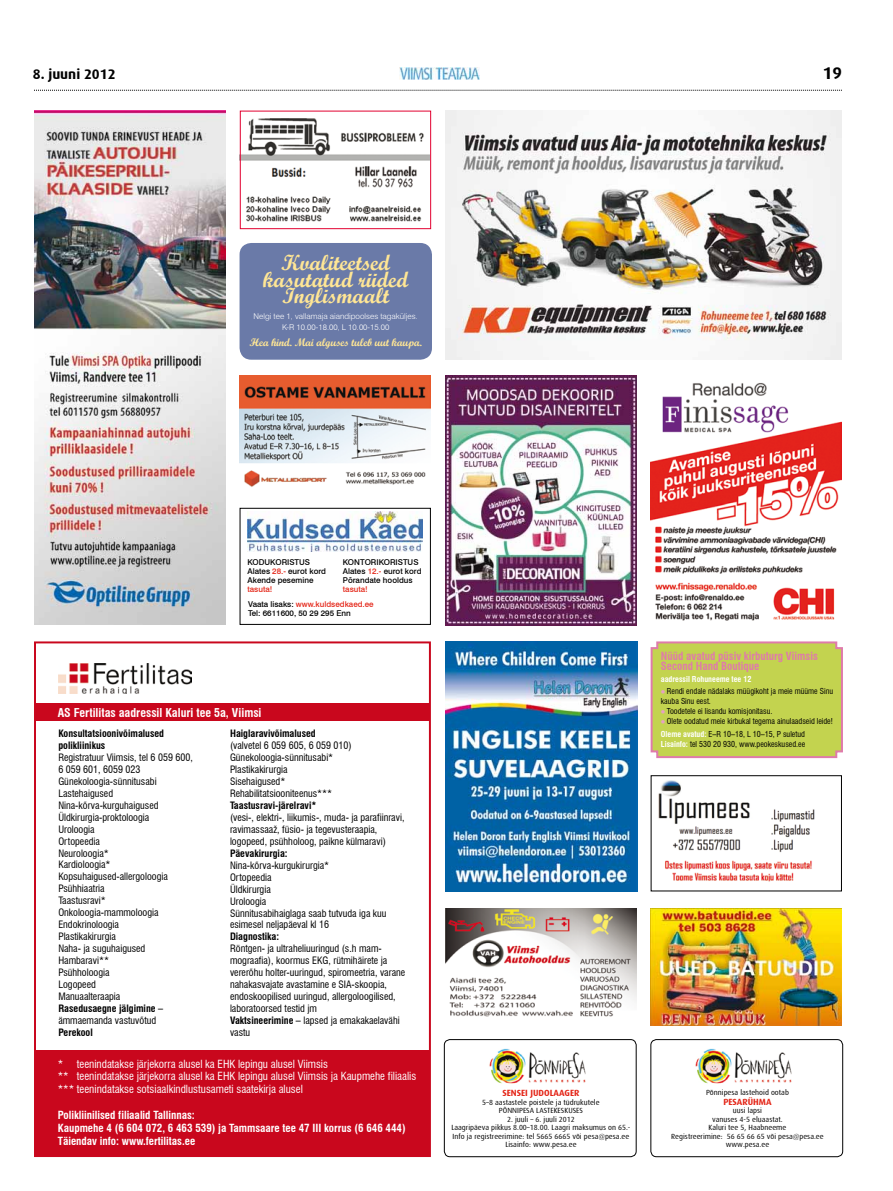
<style>
.page{position:relative;width:893px;height:1191px;background:#fff}
.page>*{position:absolute;margin:0;border:0;box-sizing:border-box;transform-origin:0 0}
.t1{font:21.9px/16.9px "Script MT Bold";color:#ffe695;text-align:center}
.t2{font:700 17px "Dax";color:#000}
.t3{font:700 14px "Dax";color:#000}
.t4{font:700 condensed 11.9px "Swiss 721 BT";color:#fff}
.t5{font:700 condensed 11px/10px "Swiss 721 BT";color:#df7bab}
.t6{font:11px "Script MT Bold";letter-spacing:-.01em;color:#ffe695}
.t7{font:condensed 10.9px/12.9px "Swiss 721 BT";color:#fff}
.t8{font:700 condensed 10.9px/12.9px "Swiss 721 BT";color:#fff}
.t9{font:condensed 9.9px/11.9px "Swiss 721 BT";color:#000}
.t10{font:700 condensed 9.9px/11.9px "Swiss 721 BT";color:#000}
.t11{font:700 9px "Dax";color:#e42618}
.t12{font:condensed 8px/10px "Swiss 721 BT";color:#000}
.t13{font:500 8px/9px "Swiss 721 BT";color:#000}
.t14{font:300 8px/11px "Swiss 721 BT";color:#fff;text-align:center}
.t15{font:500 8px/14.8px "Swiss 721 BT";color:#e42618}
.t16{font:700 condensed 8px "Swiss 721 BT";color:#fff}
.t17{font:7.5px/8.5px "Dax";color:#000;text-align:center}
.s1{color:#e42618}
.s2{color:#000}
.s3{font-weight:700}
.s4{color:#e7a1c3}
.s5{font-weight:700;color:#fff}
</style>
<div class="page">
<svg style="left:34px;top:90px;width:808px;height:1px"></svg>
<img style="left:400px;top:68px;width:79px;height:11px">
<img style="left:34px;top:111px;width:191px;height:514px">
<img style="left:445px;top:376px;width:191px;height:249px">
<div style="left:240px;top:243px;width:192px;height:117px;background:#6a7aa8;border-radius:12px"></div>
<img style="left:248px;top:511px;width:175px;height:40px">
<div style="left:240px;top:508px;width:191px;height:117px;border:1px solid #000"></div>
<img style="left:240px;top:376px;width:191px;height:111px">
<svg style="left:650px;top:641px;width:193px;height:118px;background:#c5cf57"></svg>
<img style="left:445px;top:111px;width:397px;height:249px">
<img style="left:651px;top:909px;width:191px;height:116px">
<img style="left:445px;top:909px;width:192px;height:108px">
<img style="left:651px;top:780px;width:190px;height:112px">
<div style="left:651px;top:775px;width:191px;height:116px;border:1px solid #000"></div>
<img style="left:651px;top:383px;width:191px;height:238px">
<img style="left:242px;top:118px;width:187px;height:104px">
<div style="left:240px;top:111px;width:191px;height:118px;border:1px solid #e20030"></div>
<img style="left:445px;top:641px;width:192px;height:251px">
<div style="left:36px;top:703px;width:394px;height:18px;background:#c9071d"></div>
<div style="left:35px;top:1050px;width:394px;height:105px;background:#c9071d"></div>
<img style="left:59px;top:663px;width:132px;height:30px">
<div style="left:34px;top:641px;width:397px;height:516px;border:2px solid #c9071d"></div>
<img style="left:489px;top:1048px;width:97px;height:36px">
<div style="left:444px;top:1039px;width:192px;height:118px;border:1px solid #000;border-radius:6px"></div>
<img style="left:695px;top:1048px;width:97px;height:36px">
<div style="left:651px;top:1039px;width:192px;height:118px;border:1px solid #000;border-radius:6px"></div>
<h3 class="t3" style="left:33px;top:66px;width:84px">8. juuni 2012</h3>
<h2 class="t2" style="left:823px;top:64px;width:21px">19</h2>
<h1 class="t1" style="left:263px;top:253px;width:147px">Kvaliteetsed kasutatud riided<br>Inglismaalt</h1>
<p class="t14" style="left:254px;top:310px;width:166px">Nelgi tee 1, vallamaja aiandipoolses tagaküljes.<br>K-R 10.00-18.00, L 10.00-15.00</p>
<p class="t6" style="left:249px;top:335px;width:174px">Hea hind. Mai alguses tuleb uut kaupa.</p>
<p class="t13" style="left:248px;top:558px;width:80px">KODUKORISTUS<br>Alates <span class="s1">28.-</span> eurot kord<br>Akende pesemine</p>
<p class="t15" style="left:248px;top:582px;width:128px">tasuta!<br><span class="s2">Vaata lisaks:</span> www.kuldsedkaed.ee</p>
<p class="t13" style="left:248px;top:609px;width:104px">Tel: 6611600, 50 29 295 Enn</p>
<p class="t13" style="left:343px;top:558px;width:80px">KONTORIKORISTUS<br>Alates <span class="s1">12.-</span> eurot kord<br>Põrandate hooldus</p>
<p class="t15" style="left:343px;top:582px;width:26px">tasuta!</p>
<p class="t4" style="left:58px;top:705px;width:205px">AS Fertilitas aadressil Kaluri tee 5a, Viimsi</p>
<p class="t10" style="left:58px;top:727px;width:107px">Konsultatsioonivõimalused polikliinikus</p>
<p class="t9" style="left:58px;top:751px;width:136px">Registratuur Viimsis, tel 6 059 600,<br>6 059 601, 6059 023<br>Günekoloogia-sünnitusabi<br>Lastehaigused<br>Nina-kõrva-kurguhaigused<br>Üldkirurgia-proktoloogia<br>Uroloogia<br>Ortopeedia<br>Neuroloogia*<br>Kardioloogia*<br>Kopsuhaigused-allergoloogia<br>Psühhiaatria<br>Taastusravi*<br>Onkoloogia-mammoloogia<br>Endokrinoloogia<br>Plastikakirurgia<br>Naha- ja suguhaigused<br>Hambaravi**<br>Psühholoogia<br>Logopeed<br>Manuaalteraapia</p>
<p class="t10" style="left:58px;top:1002px;width:106px">Rasedusaegne jälgimine –</p>
<p class="t9" style="left:58px;top:1014px;width:99px">ämmaemanda vastuvõtud</p>
<p class="t10" style="left:58px;top:1026px;width:36px">Perekool</p>
<p class="t10" style="left:230px;top:728px;width:87px">Haiglaravivõimalused</p>
<p class="t9" style="left:230px;top:739px;width:123px">(valvetel 6 059 605, 6 059 010)<br>Günekoloogia-sünnitusabi*<br>Plastikakirurgia<br>Sisehaigused*<br>Rehabilitatsiooniteenus***</p>
<p class="t10" style="left:230px;top:799px;width:88px">Taastusravi-järelravi*</p>
<p class="t9" style="left:230px;top:811px;width:176px">(vesi-, elektri-, liikumis-, muda- ja parafiinravi, ravimassaaž, füsio- ja tegevusteraapia, logopeed, psühholoog, paikne külmaravi)</p>
<p class="t10" style="left:230px;top:847px;width:59px">Päevakirurgia:</p>
<p class="t9" style="left:230px;top:859px;width:158px">Nina-kõrva-kurgukirurgia*<br>Ortopeedia<br>Üldkirurgia<br>Uroloogia<br>Sünnitusabihaiglaga saab tutvuda iga kuu esimesel neljapäeval kl 16</p>
<p class="t10" style="left:230px;top:931px;width:51px">Diagnostika:</p>
<p class="t9" style="left:230px;top:942px;width:177px">Röntgen- ja ultraheliuuringud (s.h mam&shy;mograafia), koormus EKG, rütmihäirete ja vererõhu holter-uuringud, spiromeetria, varane nahakasvajate avastamine e SIA-skoopia, endoskoopilised uuringud, allergoloogilised, laboratoorsed testid jm<br><span class="s3">Vaktsineerimine –</span> lapsed ja emakakaelavähi vastu</p>
<p class="t7" style="left:58px;top:1057px;width:360px">* teenindatakse järjekorra alusel ka EHK lepingu alusel Viimsis<br>** teenindatakse järjekorra alusel ka EHK lepingu alusel Viimsis ja Kaupmehe filiaalis *** teenindatakse sotsiaalkindlustusameti saatekirja alusel</p>
<p class="t8" style="left:58px;top:1108px;width:349px">Polikliinilised filiaalid Tallinnas:<br>Kaupmehe 4 (6 604 072, 6 463 539) ja Tammsaare tee 47 III korrus (6 646 444)<br>Täiendav info: www.fertilitas.ee</p>
<p class="t11" style="left:502px;top:1088px;width:79px">SENSEI JUDOLAAGER</p>
<p class="t17" style="left:482px;top:1098px;width:119px">5–8 aastastele poistele ja tüdrukutele<br>PÕNNI PESA LASTEKESKUSES</p>
<p class="t17" style="left:451px;top:1115px;width:181px">2. juuli – 6. juuli 2012<br>Laagripäeva pikkus 8.00–18.00. Laagri maksumus on 65.- I nfo ja registreerimine: tel 5665 6665 või pesa@pesa.ee Lisainfo: www.pesa.ee</p>
<p class="t5" style="left:661px;top:651px;width:158px">Nüüd avatud püsiv kirbuturg Viimsis<br>Second Hand Boutique</p>
<p class="t16" style="left:661px;top:674px;width:92px">aadressil Rohuneeme tee 12</p>
<p class="t12" style="left:661px;top:686px;width:174px"><span class="s4">●</span> Rendi endale nädalaks müügikoht ja meie müüme Sinu kauba Sinu eest.</p>
<p class="t12" style="left:661px;top:706px;width:113px"><span class="s4">●</span> Toodetele ei lisandu komisjonitasu.</p>
<p class="t12" style="left:661px;top:715px;width:173px;line-height:12.8px"><span class="s4">●</span> Olete oodatud meie kirbukal tegema ainulaadseid leide!<br><span class="s5">Oleme avatud:</span> E–R 10–18, L 10–15, P suletud</p>
<p class="t12" style="left:661px;top:739px;width:146px"><span class="s5">Lisainfo:</span> tel 530 20 930, www.peokeskused.ee</p>
<p class="t17" style="left:706px;top:1088px;width:84px">Põnnipesa lastehoid ootab</p>
<p class="t11" style="left:723px;top:1096px;width:50px">PESARÜHMA</p>
<p class="t17" style="left:671px;top:1106px;width:154px">uusi lapsi<br>vanuses 4-5 eluaastat.<br>Kaluri tee 5, Haabneeme<br>Registreerimine: 56 65 66 65 või pesa@pesa.ee www.pesa.ee</p>
</div>
